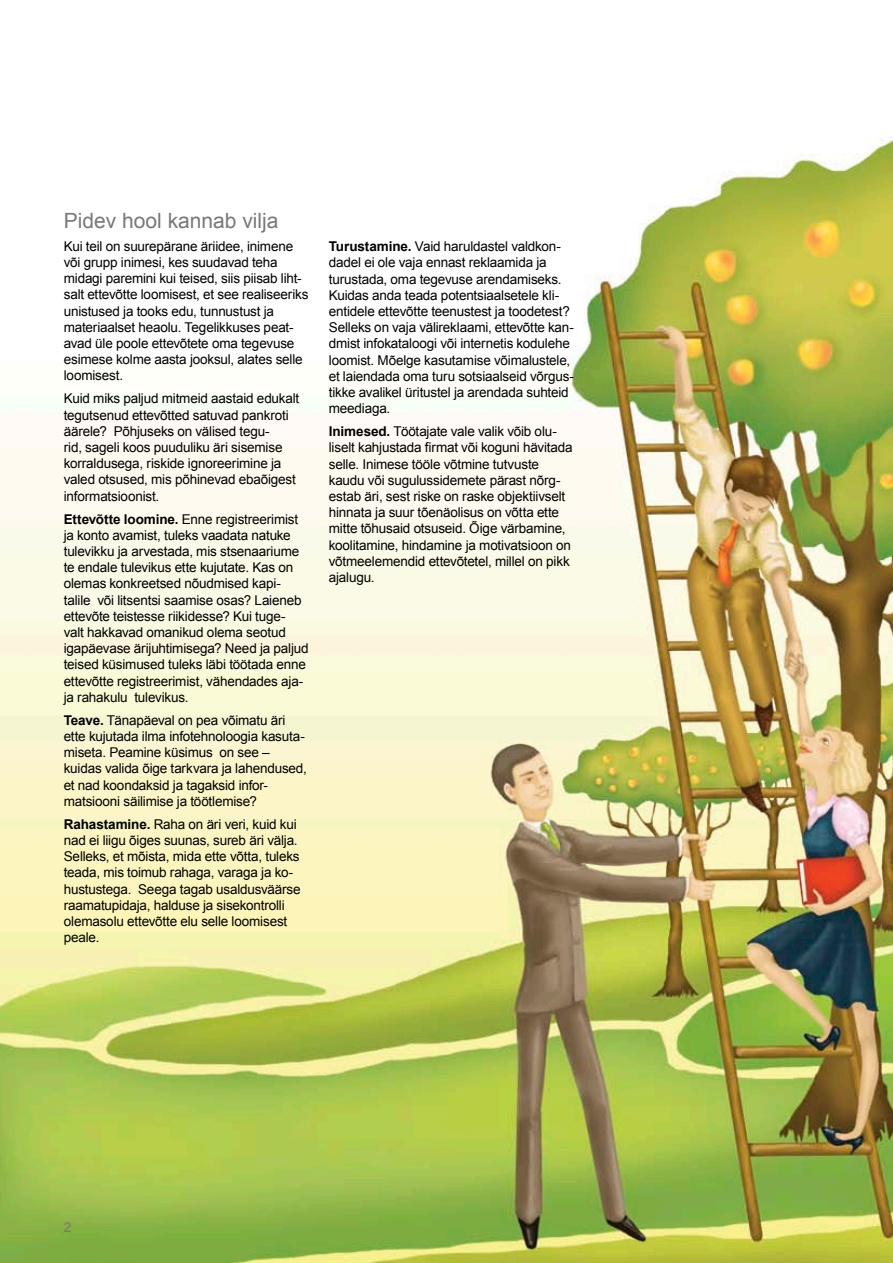
<style>
.page{position:relative;width:893px;height:1263px;background:#fff}
.page>*{position:absolute;margin:0;border:0;box-sizing:border-box;transform-origin:0 0}
.t1{font:21px "Arial";color:#76787a}
.t2{font:13.5px/16.2px "Arial";letter-spacing:-.015em;color:#000}
.t3{font:13.5px "Arial";color:#76787a}
.s1{font-weight:700}
</style>
<div class="page">
<img style="left:0;top:136px;width:893px;height:1127px">
<h1 class="t1" style="left:64px;top:207px;width:216px">Pidev hool kannab vilja</h1>
<p class="t2" style="left:64px;top:238px;width:246px">Kui teil on suurepärane äriidee, inimene või grupp inimesi, kes suudavad teha midagi paremini kui teised, siis piisab liht&shy;salt ettevõtte loomisest, et see realiseeriks unistused ja tooks edu, tunnustust ja materiaalset heaolu. Tegelikkuses peat&shy;avad üle poole ettevõtete oma tegevuse esimese kolme aasta jooksul, alates selle loomisest.</p>
<p class="t2" style="left:64px;top:391px;width:237px">Kuid miks paljud mitmeid aastaid edukalt tegutsenud ettevõtted satuvad pankroti äärele? Põhjuseks on välised tegu-<br>rid, sageli koos puuduliku äri sisemise korraldusega, riskide ignoreerimine ja valed otsused, mis põhinevad ebaõigest informatsioonist.</p>
<p class="t2" style="left:64px;top:511px;width:246px"><span class="s1">Ettevõtte loomine.</span> Enne registreerimist ja konto avamist, tuleks vaadata natuke tulevikku ja arvestada, mis stsenaariume te endale tulevikus ette kujutate. Kas on olemas konkreetsed nõudmised kapi&shy;talile või litsentsi saamise osas? Laieneb ettevõte teistesse riikidesse? Kui tuge&shy;valt hakkavad omanikud olema seotud igapäevase ärijuhtimisega? Need ja paljud teised küsimused tuleks läbi töötada enne ettevõtte registreerimist, vähendades aja&shy;ja rahakulu tulevikus.</p>
<p class="t2" style="left:64px;top:712px;width:245px"><span class="s1">Teave.</span> Tänapäeval on pea võimatu äri ette kujutada ilma infotehnoloogia kasuta&shy;miseta. Peamine küsimus on see – kuidas valida õige tarkvara ja lahendused, et nad koondaksid ja tagaksid infor&shy;matsiooni säilimise ja töötlemise?</p>
<p class="t2" style="left:64px;top:816px;width:238px"><span class="s1">Rahastamine.</span> Raha on äri veri, kuid kui nad ei liigu õiges suunas, sureb äri välja.<br>Selleks, et mõista, mida ette võtta, tuleks teada, mis toimub rahaga, varaga ja ko&shy;hustustega. Seega tagab usaldusväärse raamatupidaja, halduse ja sisekontrolli olemasolu ettevõtte elu selle loomisest peale.</p>
<p class="t2" style="left:329px;top:238px;width:247px"><span class="s1">Turustamine.</span> Vaid haruldastel valdkon&shy;dadel ei ole vaja ennast reklaamida ja turustada, oma tegevuse arendamiseks.<br>Kuidas anda teada potentsiaalsetele kli&shy;entidele ettevõtte teenustest ja toodetest?<br>Selleks on vaja välireklaami, ettevõtte kan&shy;dmist infokataloogi või internetis kodulehe loomist. Mõelge kasutamise võimalustele, et laiendada oma turu sotsiaalseid võrgus&shy;tikke avalikel üritustel ja arendada suhteid meediaga.</p>
<p class="t2" style="left:329px;top:423px;width:245px"><span class="s1">Inimesed.</span> Töötajate vale valik võib olu&shy;liselt kahjustada firmat või koguni hävitada selle. Inimese tööle võtmine tutvuste kaudu või sugulussidemete pärast nõrg&shy;estab äri, sest riske on raske objektiivselt hinnata ja suur tõenäolisus on võtta ette mitte tõhusaid otsuseid. Õige värbamine, koolitamine, hindamine ja motivatsioon on võtmeelemendid ettevõtetel, millel on pikk ajalugu.</p>
<p class="t3" style="left:64px;top:1218px;width:9px">2</p>
<p class="t3" style="left:64px;top:1220px;width:9px">4</p>
</div>
